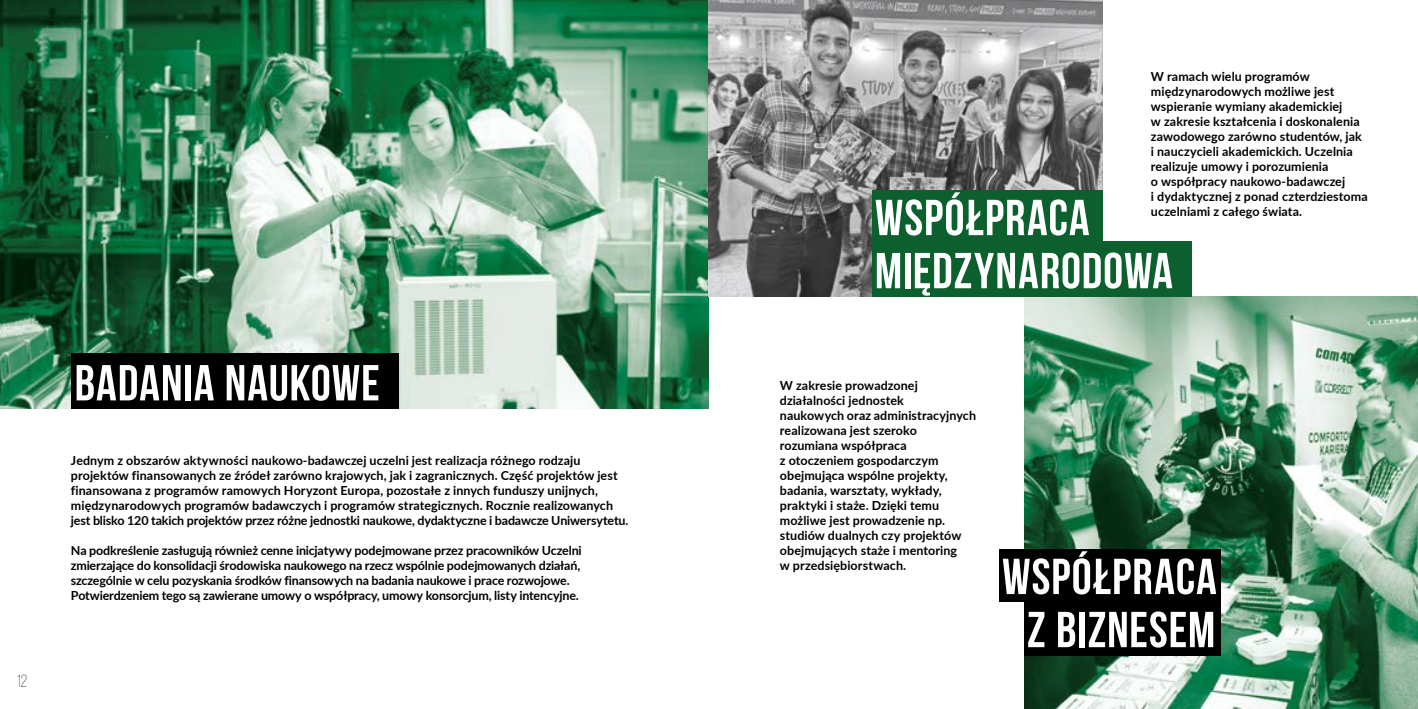
<style>
.page{position:relative;width:1418px;height:709px;background:#fff}
.page>*{position:absolute;margin:0;border:0;box-sizing:border-box;transform-origin:0 0}
.t1{font:50.5px "Bebas Neue";letter-spacing:.02em;color:#fff}
.t2{font:300 17.5px "Bebas Neue";color:#000}
.t3{font:700 12.5px/15px "Lato";letter-spacing:.005em;color:#000}
.t4{font:700 12.5px/15px "Lato";letter-spacing:-.015em;color:#000}
</style>
<div class="page">
<img style="left:0;top:0;width:709px;height:409px">
<div style="left:72px;top:354px;width:327px;height:55px;background:#000"></div>
<img style="left:709px;top:0;width:393px;height:297px">
<img style="left:1024px;top:297px;width:393px;height:412px">
<div style="left:872px;top:190px;width:230px;height:53px;background:#0b602d"></div>
<div style="left:999px;top:548px;width:221px;height:53px;background:#000"></div>
<div style="left:872px;top:242px;width:319px;height:55px;background:#0b602d"></div>
<div style="left:1024px;top:600px;width:196px;height:56px;background:#000"></div>
<h2 class="t2" style="left:17px;top:672px;width:12px">12</h2>
<h1 class="t1" style="left:75px;top:355px;width:307px">BADANIA NAUKOWE</h1>
<p class="t3" style="left:71px;top:452px;width:559px">Jednym z obszarów aktywności naukowo-badawczej uczelni jest realizacja różnego rodzaju projektów finansowanych ze źródeł zarówno krajowych, jak i zagranicznych. Część projektów jest finansowana z programów ramowych Horyzont Europa, pozostałe z innych funduszy unijnych, międzynarodowych programów badawczych i programów strategicznych. Rocznie realizowanych jest blisko 120 takich projektów przez różne jednostki naukowe, dydaktyczne i badawcze Uniwersytetu.</p>
<p class="t4" style="left:71px;top:542px;width:512px">Na podkreślenie zasługują również cenne inicjatywy podejmowane przez pracowników Uczelni zmierzające do konsolidacji środowiska naukowego na rzecz wspólnie podejmowanych działań, szczególnie w celu pozyskania środków finansowych na badania naukowe i prace rozwojowe.<br>Potwierdzeniem tego są zawierane umowy o współpracy, umowy konsorcjum, listy intencyjne.</p>
<h1 class="t1" style="left:874px;top:190px;width:216px">WSPÓŁPRACA</h1>
<p class="t3" style="left:1150px;top:68px;width:218px">W ramach wielu programów międzynarodowych możliwe jest wspieranie wymiany akademickiej<br>w zakresie kształcenia i doskonalenia zawodowego zarówno studentów, jak i nauczycieli akademickich. Uczelnia realizuje umowy i porozumienia<br>o współpracy naukowo-badawczej<br>i dydaktycznej z ponad czterdziestoma uczelniami z całego świata.</p>
<h1 class="t1" style="left:874px;top:243px;width:299px">MIĘDZYNARODOWA</h1>
<p class="t3" style="left:780px;top:377px;width:198px">W zakresie prowadzonej działalności jednostek<br>naukowych oraz administracyjnych realizowana jest szeroko rozumiana współpraca<br>z otoczeniem gospodarczym obejmująca wspólne projekty, badania, warsztaty, wykłady, praktyki i staże. Dzięki temu możliwe jest prowadzenie np. studiów dualnych czy projektów obejmujących staże i mentoring<br>w przedsiębiorstwach.</p>
<h1 class="t1" style="left:1002px;top:549px;width:216px">WSPÓŁPRACA</h1>
<h1 class="t1" style="left:1027px;top:602px;width:190px">Z BIZNESEM</h1>
</div>
